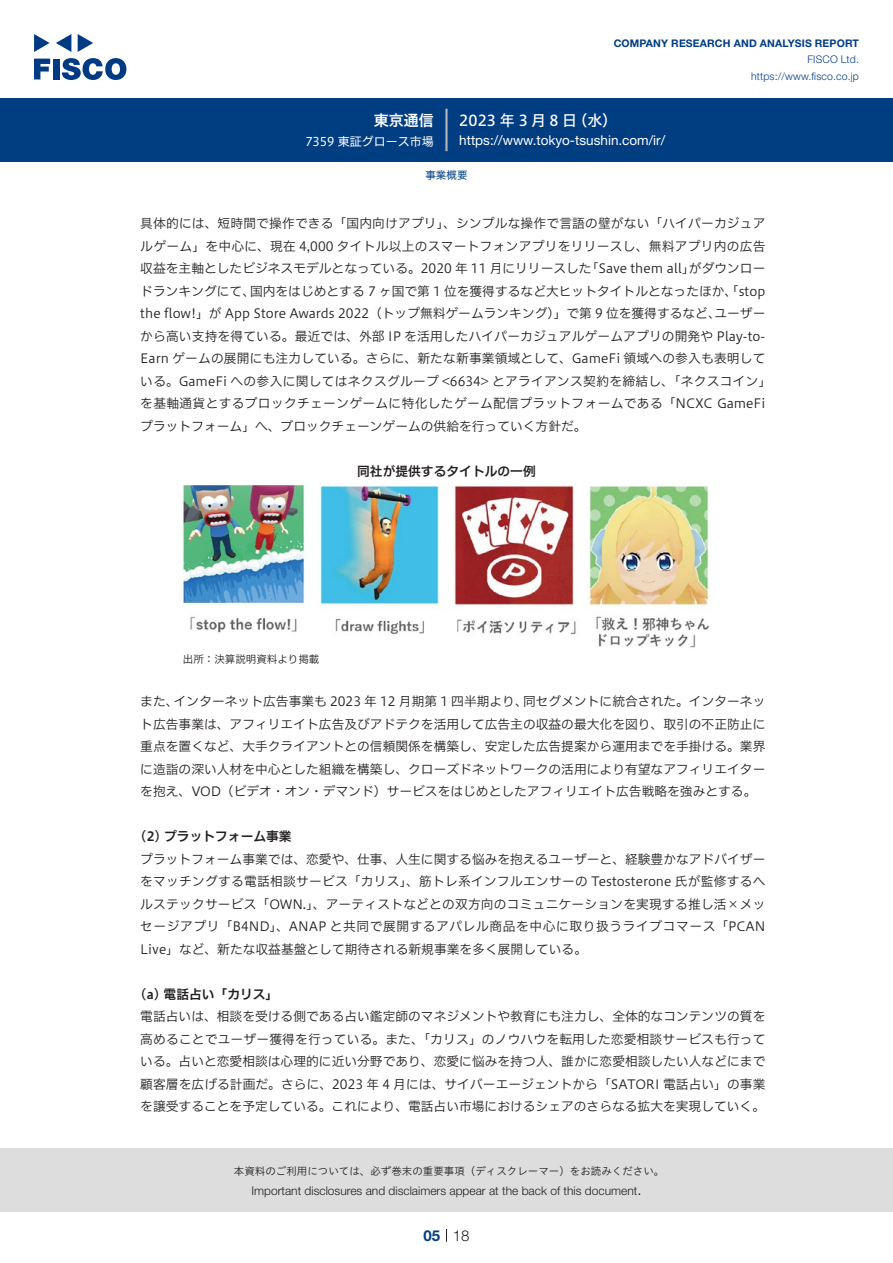
<style>
.page{position:relative;width:893px;height:1263px;background:#fff}
.page>*{position:absolute;margin:0;border:0;box-sizing:border-box;transform-origin:0 0}
.t1{font:15px "Hiragino UD Sans F Std N W5";letter-spacing:.22em;color:#fff}
.t2{font:15px "Hiragino UD Sans F Std N W6";color:#fff}
.t3{font:300 15px "Helvetica Neue LT Std";color:#231f20}
.t4{font:700 15px "Helvetica Neue LT Std";color:#003d81}
.t5{font:13.5px "Helvetica Neue LT Std";color:#fff}
.t6{font:12.75px/22.5px "Hiragino UD Sans F Std N W3";color:#231f20}
.t7{font:12.75px/22.5px "Hiragino UD Sans F Std N W3";letter-spacing:.025em;color:#231f20}
.t8{font:12.75px "Hiragino UD Sans F Std N W6";color:#231f20}
.t9{font:300 12px "Helvetica Neue LT Std";color:#231f20}
.t10{font:12px "Hiragino UD Sans F Std N W4";color:#fff}
.t11{font:10.5px "Hiragino UD Sans Std W3";color:#231f20}
.t12{font:700 10.5px "Helvetica Neue LT Std";letter-spacing:.015em;color:#003d81}
.t13{font:300 10.5px/16.5px "Helvetica Neue LT Std";letter-spacing:.015em;color:#003d81;text-align:right}
.t14{font:10.5px "Hiragino UD Sans F Std N W3";color:#231f20}
.t15{font:10.5px "Hiragino UD Sans F Std N W4";color:#003d81}
</style>
<div class="page">
<div style="left:0;top:1148px;width:893px;height:64px;background:#ddd"></div>
<svg style="left:34px;top:59px;width:16px;height:20px"></svg>
<div style="left:53px;top:59px;width:6px;height:20px;background:#003a83"></div>
<svg style="left:62px;top:58px;width:64px;height:22px"></svg>
<svg style="left:34px;top:34px;width:16px;height:18px"></svg>
<svg style="left:78px;top:34px;width:15px;height:18px"></svg>
<svg style="left:56px;top:34px;width:15px;height:18px"></svg>
<div style="left:0;top:98px;width:893px;height:64px;background:#003d81"></div>
<hr style="left:445px;top:109px;width:3px;height:42px;background:#b5b5b6">
<svg style="left:446px;top:1229px;width:1px;height:13px"></svg>
<img style="left:183px;top:486px;width:527px;height:162px">
<p class="t2" style="left:374px;top:109px;width:62px">東京通信</p>
<p class="t10" style="left:305px;top:132px;width:130px">7359 東証グロース市場</p>
<p class="t12" style="left:614px;top:37px;width:247px">COMPANY RESEARCH AND ANALYSIS REPORT</p>
<p class="t13" style="left:751px;top:51px;width:109px">FISCO Ltd. https://www.fisco.co j p.</p>
<p class="t1" style="left:459px;top:109px;width:119px">2023年3月8日</p>
<p class="t1" style="left:572px;top:109px;width:46px">（水(</p>
<p class="t5" style="left:459px;top:132px;width:207px">https://www.tokyo-tsushin.com /i r/</p>
<p class="t15" style="left:425px;top:167px;width:43px">事業概要</p>
<p class="t6" style="left:140px;top:211px;width:627px;text-align:right">具体的には、短時間で操作できる「国内向けアプリ」、シンプルな操作で言語の壁がない「ハイパーカジュアルゲーム」を中心に、現在 4,000 タイトル以上のスマートフォンアプリをリリースし、無料アプリ内の広告がダウンロー</p>
<p class="t6" style="left:250px;top:256px;width:517px;text-indent:-110px">収益を主軸としたビジネスモデルとなっている。2020 年 11 月にリリースした<br>国内をはじめとする 7 ヶ国で第 1 位を獲得するなど大ヒットタイトルとなったほか、「stop</p>
<p class="t6" style="left:586px;top:256px;width:110px">「Save them all」</p>
<p class="t6" style="left:140px;top:279px;width:116px">ドランキングにて、</p>
<p class="t6" style="left:140px;top:301px;width:582px">the flow!」が App Store Awards 2022（トップ無料ゲームランキング）」で第 9 位を獲得するなど、</p>
<p class="t6" style="left:140px;top:346px;width:627px">Earn ゲームの展開にも注力している。さらに、新たな新事業領域として、GameFi 領域への参入も表明して</p>
<p class="t6" style="left:714px;top:301px;width:52px">ユーザー</p>
<p class="t6" style="left:140px;top:324px;width:627px">から高い支持を得ている。最近では、外部 IP を活用したハイパーカジュアルゲームアプリの開発や Play-to-</p>
<p class="t7" style="left:140px;top:369px;width:633px">いる。GameFi への参入に関してはネクスグループ &lt;6634&gt; とアライアンス契約を締結し、「ネクスコイン「を基軸通貨とするブロックチェーンゲームに特化したゲーム配信プラットフォームである「NCXC GameFiプラットフォーム」へ、ブロックチェーンゲームの供給を行っていく方針だ。</p>
<p class="t8" style="left:357px;top:461px;width:180px">同社が提供するタイトルの一例</p>
<p class="t14" style="left:183px;top:651px;width:138px">出所：決算説明資料より掲載</p>
<p class="t6" style="left:523px;top:689px;width:244px">同セグメントに統合された。インターネッ</p>
<p class="t6" style="left:174px;top:689px;width:355px">インターネット広告事業も 2023 年 12 月期第 1 四半期より、</p>
<p class="t6" style="left:140px;top:689px;width:627px">また、<br>ト広告事業は、アフィリエイト広告及びアドテクを活用して広告主の収益の最大化を図り、取引の不正防止に重点を置くなど、大手クライアントとの信頼関係を構築し、安定した広告提案から運用までを手掛ける。業界に造詣の深い人材を中心とした組織を構築し、クローズドネットワークの活用により有望なアフィリエイターを抱え、VOD（ビデオ・オン・デマンド）サービスをはじめとしたアフィリエイト広告戦略を強みとする。</p>
<p class="t8" style="left:140px;top:827px;width:153px">2( ) プラットフォーム事業</p>
<p class="t6" style="left:140px;top:847px;width:627px;text-align:justify">プラットフォーム事業では、恋愛や、仕事、人生に関する悩みを抱えるユーザーと、経験豊かなアドバイザーをマッチングする電話相談サービス「カリス」、筋トレ系インフルエンサーの Testosterone 氏が監修するヘルステックサービス「OWN.」、アーティストなどとの双方向のコミュニケーションを実現する推し活×メッセージアプリ「B4ND」、ANAP と共同で展開するアパレル商品を中心に取り扱うライブコマース「PCAN Live」など、新たな収益基盤として期待される新規事業を多く展開している。</p>
<p class="t8" style="left:140px;top:984px;width:140px">a( ) 電話占い「カリス「</p>
<p class="t6" style="left:140px;top:1004px;width:627px;text-align:justify">電話占いは、相談を受ける側である占い鑑定師のマネジメントや教育にも注力し、全体的なコンテンツの質を高めることでユーザー獲得を行っている。また、「カリス」のノウハウを転用した恋愛相談サービスも行っている。占いと恋愛相談は心理的に近い分野であり、恋愛に悩みを持つ人、誰かに恋愛相談したい人などにまで顧客層を広げる計画だ。さらに、2023 年 4 月には、サイバーエージェントから「SATORI 電話占い」の事業を譲受することを予定している。これにより、電話占い市場におけるシェアのさらなる拡大を実現していく。</p>
<p class="t11" style="left:234px;top:1163px;width:432px">本資料のご利用については、必ず巻末の重要事項（ディスクレーマー）をお読みください。</p>
<p class="t3" style="left:637px;top:1180px;width:6px">.</p>
<p class="t9" style="left:251px;top:1183px;width:387px">Important disclosures and disclaimers appear at the back of this document</p>
<p class="t4" style="left:423px;top:1226px;width:18px">05</p>
<p class="t3" style="left:453px;top:1226px;width:18px">18</p>
</div>
